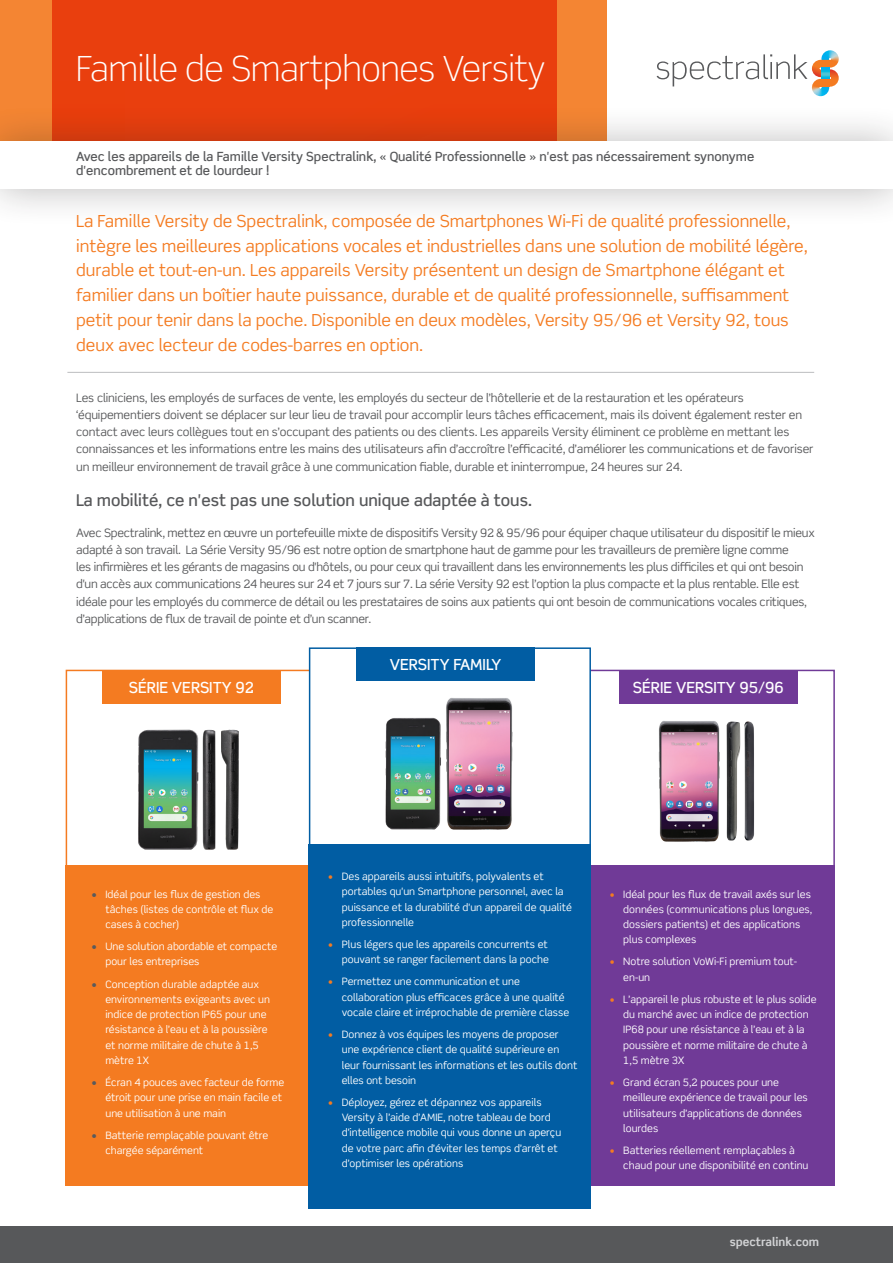
<style>
.page{position:relative;width:893px;height:1263px;background:#fff}
.page>*{position:absolute;margin:0;border:0;box-sizing:border-box;transform-origin:0 0}
.t1{font:300 34.65px "Scene Pro";letter-spacing:-.01em;color:#fff}
.t2{font:16.65px/24.8px "Scene Std";color:#f47b21}
.Body{font:500 16.35px "Scene Std";color:#57585a}
.t3{font:500 15.3px "Scene Std";color:#fff}
.t4{font:500 12.6px/14.1px "Scene Std";color:#57585a}
.Body-2{font:11.7px/17.2px "Scene Std";letter-spacing:-.02em;color:#57585a}
.Body-3{font:700 11.7px "Scene Std";color:#d1d2d4}
.t5{font:10.2px/15.3px "Scene Std";color:#fff}
.s1{font-weight:700;color:#585a5c}
.s2{color:#f47b21}
</style>
<div class="page">
<div style="left:0;top:0;width:607px;height:153px;background:#f48533"></div>
<div style="left:53px;top:0;width:504px;height:153px;background:#e93f0e"></div>
<div style="left:0;top:104px;width:893px;height:123px;background:#231f20;opacity:.31"></div>
<div style="left:0;top:142px;width:893px;height:47px;background:#fff"></div>
<hr style="left:67px;top:372px;width:747px;height:1px;background:#bcbdc0">
<div style="left:0;top:1226px;width:893px;height:37px;background:#57585a"></div>
<img style="left:812px;top:88px;width:18px;height:8px">
<img style="left:823px;top:50px;width:14px;height:4px">
<svg style="left:657px;top:54px;width:182px;height:34px"></svg>
<div style="left:66px;top:865px;width:250px;height:321px;background:#f47b21"></div>
<div style="left:102px;top:670px;width:179px;height:34px;background:#f47b21"></div>
<div style="left:584px;top:865px;width:250px;height:321px;background:#703a97"></div>
<div style="left:619px;top:670px;width:179px;height:34px;background:#703a97"></div>
<div style="left:309px;top:647px;width:282px;height:543px;background:#fff;border:2px solid #015da3"></div>
<div style="left:309px;top:844px;width:282px;height:365px;background:#015da3"></div>
<img style="left:385px;top:698px;width:128px;height:132px">
<img style="left:744px;top:721px;width:10px;height:119px">
<img style="left:726px;top:722px;width:14px;height:119px">
<img style="left:658px;top:721px;width:62px;height:120px">
<img style="left:138px;top:729px;width:101px;height:121px">
<div style="left:356px;top:648px;width:179px;height:33px;background:#015da3"></div>
<h3 class="t1" style="left:76px;top:48px;width:471px">Famille de Smartphones Versity</h3>
<h2 class="t4" style="left:76px;top:150px;width:680px">Avec les appareils de la Famille Versity Spectralink, « Qualité Professionnelle » n'est pas nécessairement synonyme d'encombrement et de lourdeur !</h2>
<h2 class="t2" style="left:76px;top:208px;width:733px">La Famille Versity de Spectralink, composée de Smartphones Wi-Fi de qualité professionnelle, intègre les meilleures applications vocales et industrielles dans une solution de mobilité légère, durable et tout-en-un. Les appareils Versity présentent un design de Smartphone élégant et familier dans un boîtier haute puissance, durable et de qualité professionnelle, suffisamment petit pour tenir dans la poche. Disponible en deux modèles, Versity 95/96 et Versity 92, tous deux avec lecteur de codes-barres en option.</h2>
<p class="Body-2" style="left:76px;top:389px;width:739px">Les cliniciens, les employés de surfaces de vente, les employés du secteur de l’hôtellerie et de la restauration et les opérateurs ‘équipementiers doivent se déplacer sur leur lieu de travail pour accomplir leurs tâches efficacement, mais ils doivent également rester en contact avec leurs collègues tout en s’occupant des patients ou des clients. Les appareils Versity éliminent ce problème en mettant les connaissances et les informations entre les mains des utilisateurs afin d’accroître l’efficacité, d’améliorer les communications et de favoriser un meilleur environnement de travail grâce à une communication fiable, durable et ininterrompue, 24 heures sur 24.</p>
<p class="Body" style="left:76px;top:490px;width:457px">La mobilité, ce n'est pas une solution unique adaptée à tous.</p>
<p class="Body-2" style="left:76px;top:524px;width:740px">Avec Spectralink, mettez en œuvre un portefeuille mixte de dispositifs Versity 92 &amp; 95/96 pour équiper chaque utilisateur du dispositif le mieux adapté à son travail. La Série Versity 95/96 est notre option de smartphone haut de gamme pour les travailleurs de première ligne comme<br>les infirmières et les gérants de magasins ou d'hôtels, ou pour ceux qui travaillent dans les environnements les plus difficiles et qui ont besoin d'un accès aux communications 24 heures sur 24 et 7 jours sur 7. La série Versity 92 est l’option la plus compacte et la plus rentable. Elle est idéale pour les employés du commerce de détail ou les prestataires de soins aux patients qui ont besoin de communications vocales critiques, d’applications de flux de travail de pointe et d’un scanner.</p>
<h3 class="t3" style="left:129px;top:678px;width:127px">SÉRIE VERSITY 92</h3>
<h3 class="t3" style="left:390px;top:655px;width:113px">VERSITY FAMILY</h3>
<h3 class="t3" style="left:633px;top:678px;width:152px">SÉRIE VERSITY 95/96</h3>
<p class="t5" style="left:105px;top:886px;width:169px;text-indent:-13px"><span class="s1">•</span> Idéal pour les flux de gestion des tâches (listes de contrôle et flux de cases à cocher)</p>
<p class="t5" style="left:105px;top:939px;width:173px;text-indent:-13px"><span class="s1">•</span> Une solution abordable et compacte pour les entreprises</p>
<p class="t5" style="left:105px;top:976px;width:166px;text-indent:-13px"><span class="s1">•</span> Conception durable adaptée aux environnements exigeants avec un indice de protection IP65 pour une résistance à l’eau et à la poussière et norme militaire de chute à 1,5 mètre 1X</p>
<p class="t5" style="left:105px;top:1075px;width:180px;text-indent:-13px"><span class="s1">•</span> Écran 4 pouces avec facteur de forme étroit pour une prise en main facile et une utilisation à une main</p>
<p class="t5" style="left:105px;top:1127px;width:164px;text-indent:-13px"><span class="s1">•</span> Batterie remplaçable pouvant être chargée séparément</p>
<p class="t5" style="left:342px;top:868px;width:232px;text-indent:-14px"><span class="s2">•</span> Des appareils aussi intuitifs, polyvalents et portables qu'un Smartphone personnel, avec la puissance et la durabilité d'un appareil de qualité professionnelle</p>
<p class="t5" style="left:328px;top:936px;width:222px;text-align:right"><span class="s2">•</span> Plus légers que les appareils concurrents et pouvant se ranger facilement dans la poche</p>
<p class="t5" style="left:342px;top:974px;width:229px;text-indent:-14px"><span class="s2">•</span> Permettez une communication et une collaboration plus efficaces grâce à une qualité vocale claire et irréprochable de première classe</p>
<p class="t5" style="left:342px;top:1026px;width:237px;text-indent:-14px"><span class="s2">•</span> Donnez à vos équipes les moyens de proposer une expérience client de qualité supérieure en leur fournissant les informations et les outils dont elles ont besoin</p>
<p class="t5" style="left:342px;top:1094px;width:221px;text-indent:-14px"><span class="s2">•</span> Déployez, gérez et dépannez vos appareils Versity à l’aide d’AMIE, notre tableau de bord d’intelligence mobile qui vous donne un aperçu de votre parc afin d’éviter les temps d’arrêt et d’optimiser les opérations</p>
<p class="t5" style="left:623px;top:886px;width:191px;text-indent:-14px"><span class="s2">•</span> Idéal pour les flux de travail axés sur les données (communications plus longues, dossiers patients) et des applications plus complexes</p>
<p class="t5" style="left:623px;top:954px;width:175px;text-indent:-14px"><span class="s2">•</span> Notre solution VoWi-Fi premium tout&shy;en-un</p>
<p class="t5" style="left:623px;top:991px;width:195px;text-indent:-14px"><span class="s2">•</span> L’appareil le plus robuste et le plus solide du marché avec un indice de protection IP68 pour une résistance à l’eau et à la poussière et norme militaire de chute à 1,5 mètre 3X</p>
<p class="t5" style="left:623px;top:1075px;width:186px;text-indent:-14px"><span class="s2">•</span> Grand écran 5,2 pouces pour une meilleure expérience de travail pour les utilisateurs d’applications de données lourdes</p>
<p class="t5" style="left:623px;top:1142px;width:187px;text-indent:-14px"><span class="s2">•</span> Batteries réellement remplaçables à chaud pour une disponibilité en continu</p>
<p class="Body-3" style="left:730px;top:1235px;width:91px">spectralink.com</p>
</div>
